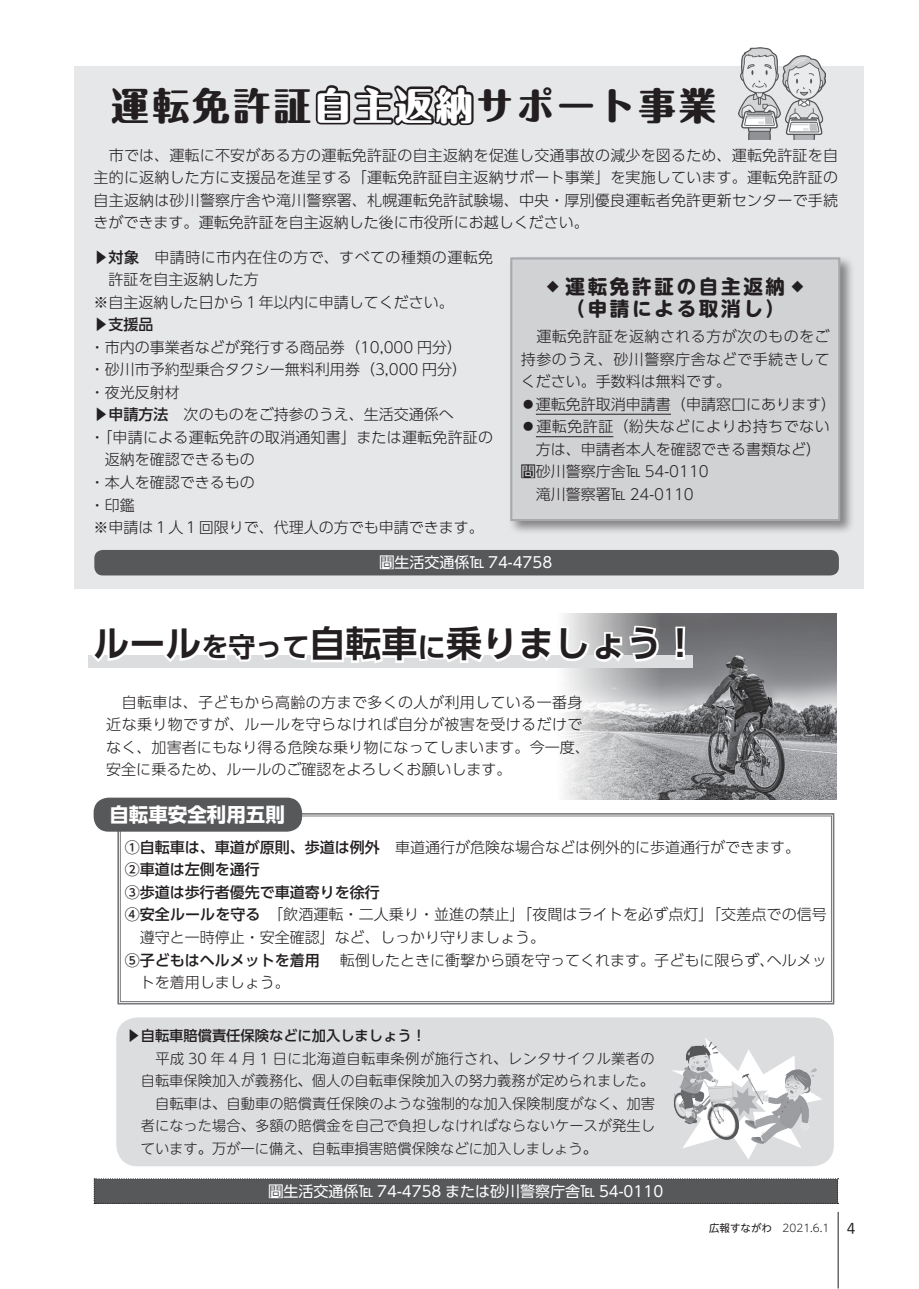
<style>
.page{position:relative;width:919px;height:1289px;background:#fff}
.page>*{position:absolute;margin:0;border:0;box-sizing:border-box;transform-origin:0 0}
.t1{font:800 37.5px "Maru Fo Pro";letter-spacing:.08em;color:#231f20}
.t2{font:700 36px "UD Shin Go Pro De";color:#231f20}
.t3{font:700 19.5px/22.5px "UD Shin M Go Pro";letter-spacing:.14em;color:#231f20;text-align:center}
.t4{font:700 19.5px "UD Shin Go Pro";color:#fff}
.t5{font:300 15px/22.5px "UD Shin Go Pro";color:#231f20}
.t6{font:300 15px/22.5px "UD Shin Go Pro";letter-spacing:.025em;color:#231f20}
.t7{font:15px "UD Shin Go Pro";color:#fff}
.t8{font:500 15px "UD Shin Go Pro";color:#231f20}
.t9{font:300 15px "UD Shin Go Pro";letter-spacing:.03em;color:#231f20}
.t10{font:15px "P Shuei M Go Std N L";color:#231f20}
.t11{font:300 14.25px "UD Shin M Go Pro";color:#231f20}
.t12{font:300 14.25px "UD Shin M Go Pro";letter-spacing:.035em;color:#231f20}
.t13{font:500 14.25px "UD Shin Go Pro";color:#231f20}
.t14{font:300 10.5px "UD Shin M Go Pro";color:#231f20}
.t15{font:10.5px "UD Shin M Go Pro";color:#231f20}
.s1{color:#fff}
.s2{font-weight:500}
.s3{font-size:27px}
.s4{font-size:28.5px}
</style>
<div class="page">
<div style="left:74px;top:66px;width:789px;height:522px;background:#e6e7e9"></div>
<hr style="left:837px;top:1211px;width:1px;height:77px;background:#231f20">
<svg style="left:117px;top:812px;width:718px;height:193px"></svg>
<div style="left:116px;top:1017px;width:717px;height:149px;background:#dcdddf;border-radius:21px"></div>
<div style="left:94px;top:1178px;width:744px;height:25px;background:#57585a"></div>
<svg style="left:314px;top:66px;width:161px;height:111px;background:#b6b6b8"></svg>
<div style="left:94px;top:550px;width:744px;height:25px;background:#57585a;border-radius:9px"></div>
<div style="left:508px;top:255px;width:346px;height:280px;background:#231f20;opacity:.5"></div>
<div style="left:511px;top:258px;width:328px;height:262px;background:#d1d2d4"></div>
<div style="left:510px;top:257px;width:330px;height:264px;border:2px solid #a8a9ad"></div>
<img style="left:738px;top:48px;width:87px;height:92px">
<img style="left:564px;top:614px;width:272px;height:186px">
<svg style="left:88px;top:311px;width:605px;height:357px"></svg>
<div style="left:94px;top:797px;width:208px;height:34px;background:#57585a;border-radius:15px"></div>
<div style="left:98px;top:685px;width:492px;height:100px;background:#fff"></div>
<svg style="left:683px;top:1038px;width:118px;height:121px"></svg>
<img style="left:672px;top:1042px;width:150px;height:101px">
<h1 class="t1" style="left:112px;top:75px;width:606px">運転免許証<span class="s1">自主返納</span>サポート事業</h1>
<p class="t5" style="left:94px;top:143px;width:746px;text-align:justify">　市では、運転に不安がある方の運転免許証の自主返納を促進し交通事故の減少を図るため、運転免許証を自主的に返納した方に支援品を進呈する「運転免許証自主返納サポート事業」を実施しています。運転免許証の自主返納は砂川警察庁舎や滝川警察署、札幌運転免許試験場、中央・厚別優良運転者免許更新センターで手続きができます。運転免許証を自主返納した後に市役所にお越しください。</p>
<p class="t9" style="left:94px;top:245px;width:401px"><span class="s2">▶対象</span>　申請時に市内在住の方で、すべての種類の運転免</p>
<p class="t5" style="left:109px;top:268px;width:151px">許証を自主返納した方</p>
<p class="t5" style="left:94px;top:290px;width:362px">※自主返納した日から１年以内に申請してください。</p>
<p class="t8" style="left:94px;top:312px;width:61px">▶支援品</p>
<p class="t5" style="left:90px;top:335px;width:374px">・市内の事業者などが発行する商品券（10,000 円分(</p>
<p class="t5" style="left:90px;top:358px;width:379px">・砂川市予約型乗合タクシー無料利用券（3,000 円分(</p>
<p class="t5" style="left:90px;top:380px;width:91px">・夜光反射材</p>
<p class="t5" style="left:94px;top:403px;width:361px"><span class="s2">▶申請方法</span>　次のものをご持参のうえ、生活交通係へ</p>
<p class="t5" style="left:90px;top:425px;width:405px">・「申請による運転免許の取消通知書」または運転免許証の</p>
<p class="t5" style="left:105px;top:448px;width:151px">返納を確認できるもの</p>
<p class="t5" style="left:90px;top:470px;width:166px">・本人を確認できるもの</p>
<p class="t5" style="left:90px;top:493px;width:46px">・印鑑</p>
<p class="t5" style="left:94px;top:515px;width:392px">※申請は１人１回限りで、代理人の方でも申請できます。</p>
<p class="t7" style="left:379px;top:550px;width:174px">問生活交通係TEL 74-4758</p>
<h3 class="t3" style="left:543px;top:274px;width:266px">❖運転免許証の自主返納❖（申請による取消し(</h3>
<p class="t5" style="left:521px;top:325px;width:317px;text-indent:15px">運転免許証を返納される方が次のものをご持参のうえ、砂川警察庁舎などで手続きしてください。手数料は無料です。<br>◦運転免許取消申請書（申請窓口にあります( ◦運転免許証（紛失などによりお持ちでない　方は、申請者本人を確認できる書類など(<span class="s2">問</span>砂川警察庁舎TEL 54-0110<br>　滝川警察署TEL 24-0110</p>
<h2 class="t2" style="left:93px;top:614px;width:606px">ルール<span class="s3">を守って</span>自転車<span class="s4">に</span>乗りましょう!</h2>
<p class="t6" style="left:106px;top:690px;width:485px">　自転車は、子どもから高齢の方まで多くの人が利用している一番身近な乗り物ですが、ルールを守らなければ自分が被害を受けるだけでなく、加害者にもなり得る危険な乗り物になってしまいます。今一度、安全に乗るため、ルールのご確認をよろしくお願いします。</p>
<h3 class="t4" style="left:109px;top:798px;width:177px">自転車安全利用五則</h3>
<p class="t5" style="left:125px;top:835px;width:676px"><span class="s2">①自転車は、車道が原則、歩道は例外</span>　車道通行が危険な場合などは例外的に歩道通行ができます。</p>
<p class="t8" style="left:125px;top:857px;width:137px">②車道は左側を通行</p>
<p class="t8" style="left:125px;top:880px;width:257px">③歩道は歩行者優先で車道寄りを徐行</p>
<p class="t5" style="left:125px;top:903px;width:703px"><span class="s2">④安全ルールを守る</span>　「飲酒運転・二人乗り・並進の禁止」「夜間はライトを必ず点灯」「交差点での信号</p>
<p class="t5" style="left:140px;top:925px;width:407px">遵守と一時停止・安全確認」など、しっかり守りましょう。</p>
<p class="t5" style="left:766px;top:948px;width:62px">ヘルメッ</p>
<p class="t5" style="left:140px;top:948px;width:636px;text-indent:-15px"><span class="s2">⑤子どもはヘルメットを着用</span>　転倒したときに衝撃から頭を守ってくれます。子どもに限らず、トを着用しましょう。</p>
<p class="t13" style="left:126px;top:1024px;width:301px">▶自転車賠償責任保険などに加入しましょう!</p>
<p class="t12" style="left:141px;top:1046px;width:515px">　平成 30 年 4 月 1 日に北海道自転車条例が施行され、レンタサイクル業者の</p>
<p class="t11" style="left:141px;top:1069px;width:515px">自転車保険加入が義務化、個人の自転車保険加入の努力義務が定められました。</p>
<p class="t11" style="left:126px;top:1091px;width:530px">　　自転車は、自動車の賠償責任保険のような強制的な加入保険制度がなく、加害</p>
<p class="t11" style="left:141px;top:1114px;width:515px">者になった場合、多額の賠償金を自己で負担しなければならないケースが発生し</p>
<p class="t11" style="left:141px;top:1136px;width:458px">ています。万が一に備え、自転車損害賠償保険などに加入しましょう。</p>
<p class="t7" style="left:268px;top:1178px;width:396px">問生活交通係℡ 74-4758 または砂川警察庁舎TEL 54-0110</p>
<p class="t15" style="left:709px;top:1219px;width:64px">広報すながわ</p>
<p class="t14" style="left:782px;top:1219px;width:48px">2021.6.1</p>
<p class="t10" style="left:846px;top:1216px;width:10px">4</p>
</div>
